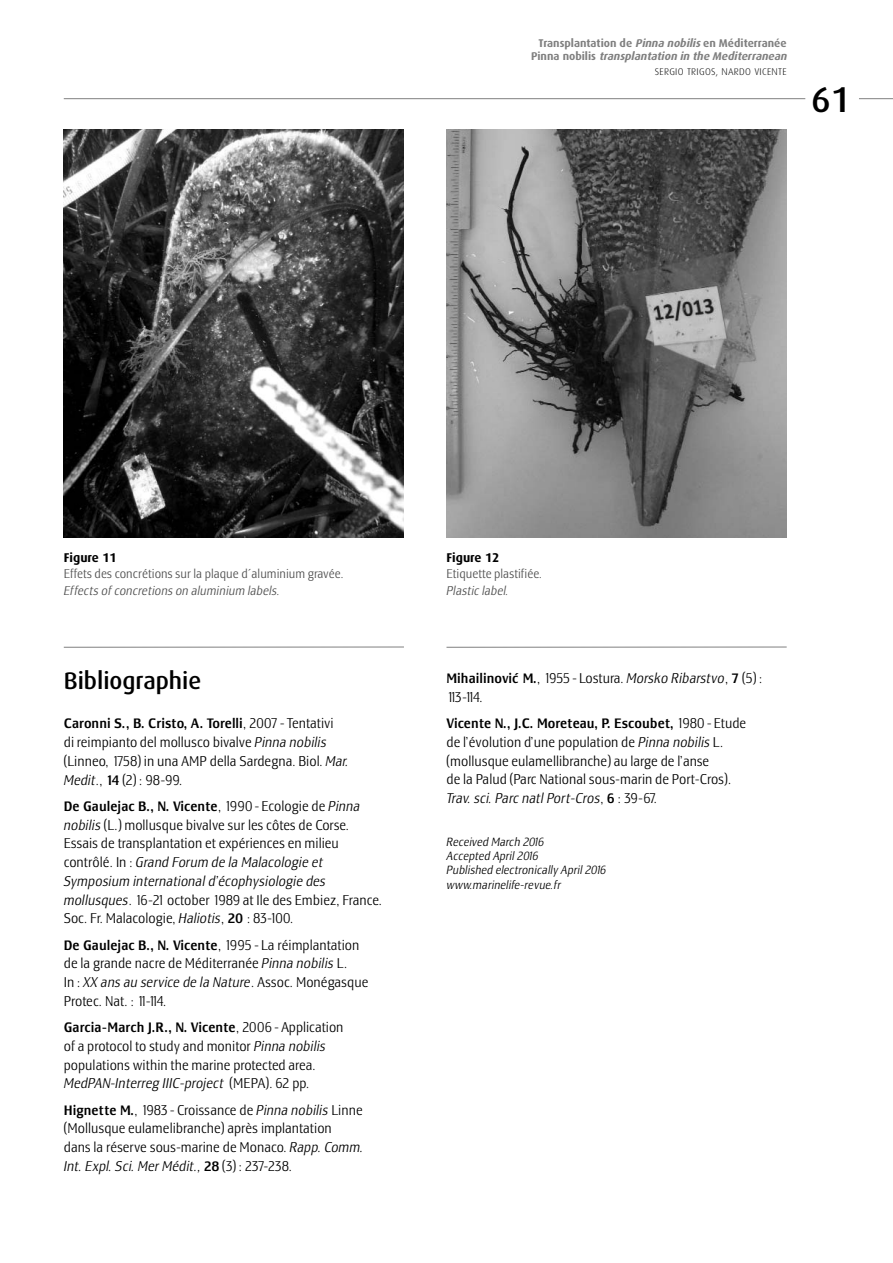
<style>
.page{position:relative;width:893px;height:1263px;background:#fff}
.page>*{position:absolute;margin:0;border:0;box-sizing:border-box;transform-origin:0 0}
.t1{font:500 36px "Dax";color:#000}
.t2{font:500 24px "Dax";color:#000}
.t3{font:300 condensed 14.25px/18.8px "Lesmore";color:#000}
.t4{font:300 condensed 14.25px/18.8px "Lesmore";letter-spacing:-.04em;color:#000}
.t5{font:300 condensed 12.75px "Lesmore";color:#4d4d4d}
.t6{font:italic 300 condensed 12.75px "Lesmore";color:#4d4d4d}
.t7{font:700 12.75px "Dax";color:#000}
.t8{font:italic 300 condensed 12px/14.2px "Lesmore";color:#000}
.t9{font:italic 700 11.25px/13.5px "Dax";color:#808080;text-align:center}
.t10{font:300 9.75px "Dax";letter-spacing:.03em;color:#000}
.s1{font-style:normal}
.s2{font-weight:500}
.s3{font-style:italic}
</style>
<div class="page">
<hr style="left:64px;top:98px;width:741px;height:1px;background:#808080">
<hr style="left:859px;top:98px;width:34px;height:1px;background:#808080">
<img style="left:64px;top:130px;width:340px;height:408px">
<hr style="left:64px;top:647px;width:340px;height:1px;background:#808080">
<img style="left:446px;top:130px;width:341px;height:408px">
<hr style="left:446px;top:647px;width:341px;height:1px;background:#808080">
<p class="t9" style="left:531px;top:37px;width:260px"><span class="s1">Transplantation de</span> Pinna nobilis<span class="s1">en Méditerranée<br>P i n n a n o b i l i s</span> transplantation in the Mediterranean</p>
<p class="t10" style="left:655px;top:67px;width:133px">SERGIO TRIGOS, NARDO VICENTE</p>
<h1 class="t1" style="left:811px;top:83px;width:41px">61</h1>
<p class="t7" style="left:64px;top:552px;width:54px">Figure 11</p>
<p class="t5" style="left:64px;top:569px;width:281px">Effets des concrétions sur la plaque d´aluminium gravée.</p>
<p class="t6" style="left:64px;top:585px;width:218px">Effects of concretions on aluminium labels.</p>
<h2 class="t2" style="left:64px;top:670px;width:139px">Bibliographie</h2>
<p class="t3" style="left:64px;top:715px;width:286px"><span class="s2">Caronni S., B. Cristo, A. Torelli</span>, 2007 - Tentativi<br>di reimpianto del mollusco bivalve <span class="s3">Pinna nobilis </span>(Linneo, 1758) in una AMP della Sardegna. Biol. <span class="s3">Mar.<br>Medit</span>., <span class="s2">14</span> (2) : 98-99.</p>
<p class="t3" style="left:64px;top:798px;width:320px"><span class="s2">De Gaulejac B., N. Vicente</span>, 1990 - Ecologie de <span class="s3">Pinna nobilis</span> (L.) mollusque bivalve sur les côtes de Corse.<br>Essais de transplantation et expériences en milieu contrôlé. In : <span class="s3">Grand Forum de la Malacologie et Symposium international d’écophysiologie des mollusques</span>. 16-21 october 1989 at Ile des Embiez, France.<br>Soc. Fr. Malacologie, <span class="s3">Haliotis</span>, <span class="s2">20</span> : 83-100.</p>
<p class="t3" style="left:64px;top:937px;width:306px"><span class="s2">De Gaulejac B., N. Vicente</span>, 1995 - La réimplantation de la grande nacre de Méditerranée <span class="s3">Pinna nobilis</span> L.<br>In : <span class="s3">XX ans au service de la Nature</span>. Assoc. Monégasque Protec. Nat. : 11-114.</p>
<p class="t3" style="left:64px;top:1019px;width:281px"><span class="s2">Garcia-March J.R., N. Vicente</span>, 2006 - Application of a protocol to study and monitor <span class="s3">Pinna nobilis </span>populations within the marine protected area.<br><span class="s3">MedPAN-Interreg IIIC-project</span> (MEPA). 62 pp.</p>
<p class="t3" style="left:64px;top:1102px;width:301px"><span class="s2">Hignette M.</span>, 1983 - Croissance de <span class="s3">Pinna nobilis</span> Linne (Mollusque eulamelibranche) après implantation<br>dans la réserve sous-marine de Monaco. <span class="s3">Rapp. Comm.<br>Int. Expl. Sci. Mer Médit.,</span> <span class="s2">28</span> (3) : 237-238.</p>
<p class="t7" style="left:446px;top:552px;width:54px">Figure 12</p>
<p class="t5" style="left:446px;top:569px;width:97px">Etiquette plastifiée.</p>
<p class="t6" style="left:446px;top:585px;width:64px">Plastic label.</p>
<p class="t4" style="left:446px;top:670px;width:318px"><span class="s2">Mihailinovic´ M.</span>, 1955 - Lostura. <span class="s3">Morsko Ribarstvo</span>, <span class="s2">7</span> (5) :<br>113 -114.</p>
<p class="t3" style="left:446px;top:715px;width:301px"><span class="s2">Vicente N., J.C. Moreteau, P. Escoubet,</span> 1980 - Etude de l’évolution d’une population de <span class="s3">Pinna nobilis</span> L. (mollusque eulamellibranche) au large de l’anse<br>de la Palud (Parc National sous-marin de Port-Cros).<br><span class="s3">Trav. sci. Parc natl Port-Cros</span>, <span class="s2">6</span> : 39-67.</p>
<p class="t8" style="left:446px;top:836px;width:162px">Received March 2016<br>Accepted April 2016<br>Published electronically April 2016 www.marinelife-revue.fr</p>
</div>
